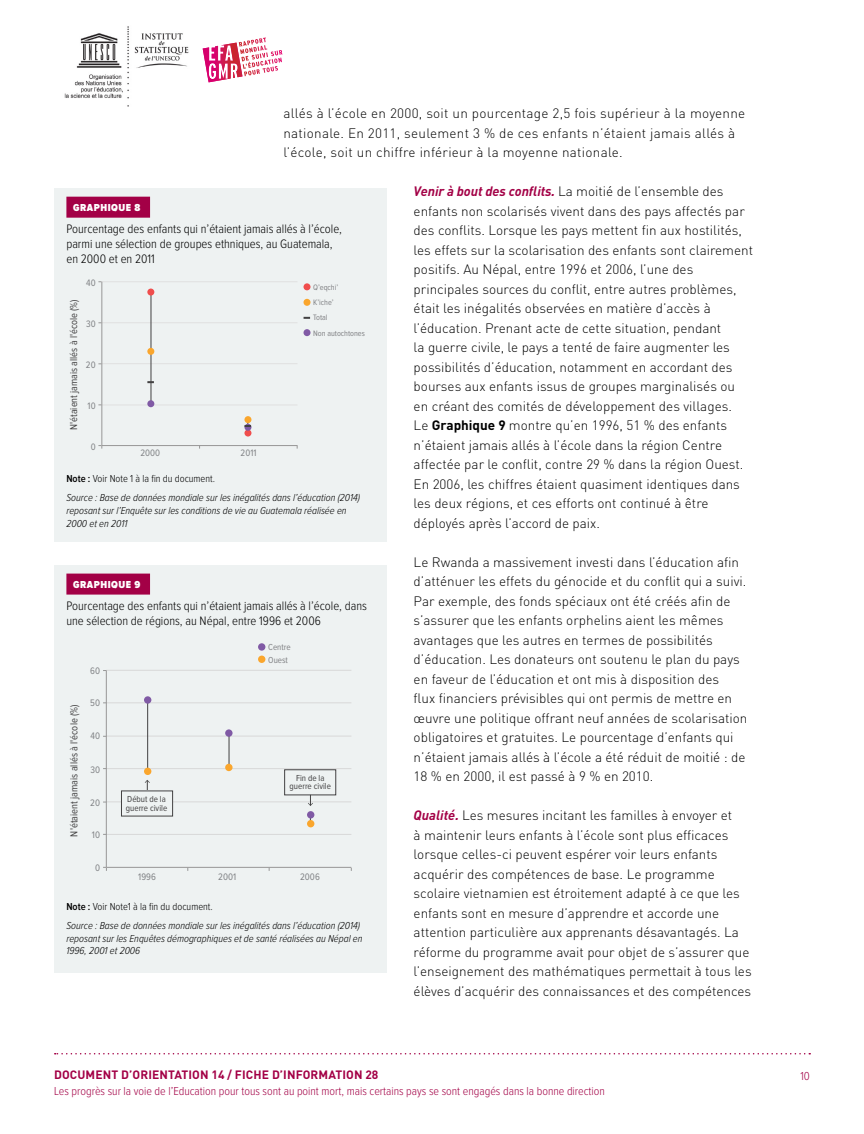
<style>
.page{position:relative;width:864px;height:1134px;background:#fff}
.page>*{position:absolute;margin:0;border:0;box-sizing:border-box;transform-origin:0 0}
.t1{font:300 13.5px/19.5px "DINOT";color:#000}
.t2{font:300 13.5px/19.5px "DINOT";letter-spacing:.02em;color:#000}
.t3{font:300 12.75px/15px "Proxima Nova Cond";color:#000}
.t4{font:300 12px "Proxima Nova Cond";color:#a30046}
.t5{font:700 12px "DINOT";letter-spacing:.01em;color:#a30046}
.t6{font:italic 300 10.5px/19.4px "Proxima Nova Cond";color:#000}
.t7{font:10.5px "Proxima Nova Cond";color:#424142}
.t8{font:900 10.5px "Proxima Nova Cond";color:#fff}
.t9{font:10.35px "Proxima Nova Cond";color:#424142}
.t10{font:9.75px "Proxima Nova Cond";color:#808285}
.t11{font:9.6px "Proxima Nova Cond";color:#808285}
.t12{font:9px/9.4px "Proxima Nova Cond";color:#434243}
.t13{font:9px/12.6px "Proxima Nova Cond";color:#808184}
.t14{font:8.25px/15.3px "Proxima Nova Cond";color:#808184}
.s1{font-weight:700;font-style:italic;color:#a30046}
.s2{font-weight:700}
.s3{font-weight:600;font-style:normal}
.s4{font-style:normal}
</style>
<div class="page">
<svg style="left:55px;top:1053px;width:755px;height:1px"></svg>
<img style="left:64px;top:26px;width:125px;height:81px">
<svg style="left:203px;top:37px;width:80px;height:45px"></svg>
<div style="left:54px;top:566px;width:333px;height:407px;background:#eef2f2"></div>
<hr style="left:106px;top:670px;width:245px;height:1px;background:#d8d8d8">
<hr style="left:106px;top:703px;width:245px;height:1px;background:#d8d8d8">
<hr style="left:106px;top:736px;width:245px;height:1px;background:#d8d8d8">
<hr style="left:106px;top:768px;width:245px;height:1px;background:#d8d8d8">
<hr style="left:106px;top:802px;width:245px;height:1px;background:#d8d8d8">
<hr style="left:106px;top:834px;width:245px;height:1px;background:#d8d8d8">
<hr style="left:106px;top:670px;width:1px;height:197px;background:#979797">
<hr style="left:106px;top:867px;width:245px;height:1px;background:#979797">
<hr style="left:147px;top:700px;width:1px;height:72px;background:#424142">
<hr style="left:229px;top:733px;width:1px;height:36px;background:#424142">
<div style="left:258px;top:643px;width:7px;height:8px;background:#805aa5;border-radius:50%"></div>
<div style="left:258px;top:656px;width:7px;height:7px;background:#faa62d;border-radius:50%"></div>
<div style="left:144px;top:696px;width:7px;height:8px;background:#805aa5;border-radius:50%"></div>
<div style="left:144px;top:768px;width:7px;height:7px;background:#faa62d;border-radius:50%"></div>
<div style="left:225px;top:729px;width:8px;height:8px;background:#805aa5;border-radius:50%"></div>
<div style="left:225px;top:764px;width:8px;height:7px;background:#faa62d;border-radius:50%"></div>
<div style="left:307px;top:811px;width:7px;height:8px;background:#805aa5;border-radius:50%"></div>
<div style="left:307px;top:820px;width:7px;height:7px;background:#faa62d;border-radius:50%"></div>
<svg style="left:145px;top:780px;width:5px;height:11px"></svg>
<div style="left:121px;top:791px;width:52px;height:25px;background:#eef2f2"></div>
<div style="left:121px;top:791px;width:52px;height:25px;border:1px solid #434243"></div>
<svg style="left:308px;top:795px;width:5px;height:11px"></svg>
<div style="left:284px;top:769px;width:52px;height:26px;border:1px solid #434243"></div>
<div style="left:66px;top:574px;width:84px;height:21px;background:#a30046"></div>
<div style="left:54px;top:189px;width:333px;height:353px;background:#eef2f2"></div>
<hr style="left:102px;top:281px;width:195px;height:1px;background:#e0e0e0">
<hr style="left:102px;top:322px;width:195px;height:1px;background:#e0e0e0">
<hr style="left:102px;top:363px;width:195px;height:1px;background:#e0e0e0">
<hr style="left:102px;top:405px;width:195px;height:1px;background:#e0e0e0">
<hr style="left:102px;top:282px;width:1px;height:164px;background:#979797">
<hr style="left:102px;top:445px;width:195px;height:1px;background:#979797">
<hr style="left:151px;top:292px;width:1px;height:112px;background:#424142">
<div style="left:304px;top:283px;width:7px;height:7px;background:#f04e4d;border-radius:50%"></div>
<div style="left:304px;top:299px;width:7px;height:7px;background:#faa62d;border-radius:50%"></div>
<div style="left:304px;top:329px;width:7px;height:7px;background:#805aa5;border-radius:50%"></div>
<svg style="left:304px;top:317px;width:6px;height:2px"></svg>
<div style="left:147px;top:289px;width:7px;height:7px;background:#f04e4d;border-radius:50%"></div>
<div style="left:147px;top:348px;width:7px;height:7px;background:#faa62d;border-radius:50%"></div>
<div style="left:147px;top:400px;width:7px;height:7px;background:#805aa5;border-radius:50%"></div>
<svg style="left:147px;top:381px;width:7px;height:2px"></svg>
<div style="left:244px;top:430px;width:7px;height:7px;background:#f04e4d;border-radius:50%"></div>
<div style="left:244px;top:416px;width:7px;height:7px;background:#faa62d;border-radius:50%"></div>
<svg style="left:245px;top:421px;width:6px;height:11px"></svg>
<div style="left:66px;top:197px;width:84px;height:21px;background:#a30046"></div>
<p class="t2" style="left:284px;top:103px;width:463px">allés à l’école en 2000, soit un pourcentage 2,5 fois supérieur à la moyenne nationale. En 2011, seulement 3 % de ces enfants n’étaient jamais allés à l’école, soit un chiffre inférieur à la moyenne nationale.</p>
<p class="t1" style="left:414px;top:181px;width:341px"><span class="s1">Venir à bout des conflits.</span> La moitié de l’ensemble des enfants non scolarisés vivent dans des pays affectés par des conflits. Lorsque les pays mettent fin aux hostilités, les effets sur la scolarisation des enfants sont clairement positifs. Au Népal, entre 1996 et 2006, l’une des principales sources du conflit, entre autres problèmes, était les inégalités observées en matière d’accès à l’éducation. Prenant acte de cette situation, pendant<br>la guerre civile, le pays a tenté de faire augmenter les possibilités d’éducation, notamment en accordant des bourses aux enfants issus de groupes marginalisés ou<br>en créant des comités de développement des villages.<br>Le <span class="s2">GRAPHIQUE 9</span> montre qu’en 1996, 51 % des enfants n’étaient jamais allés à l’école dans la région Centre affectée par le conflit, contre 29 % dans la région Ouest.<br>En 2006, les chiffres étaient quasiment identiques dans les deux régions, et ces efforts ont continué à être déployés après l’accord de paix.</p>
<p class="t1" style="left:414px;top:552px;width:335px">Le Rwanda a massivement investi dans l’éducation afin d’atténuer les effets du génocide et du conflit qui a suivi.<br>Par exemple, des fonds spéciaux ont été créés afin de s’assurer que les enfants orphelins aient les mêmes avantages que les autres en termes de possibilités d’éducation. Les donateurs ont soutenu le plan du pays en faveur de l’éducation et ont mis à disposition des<br>flux financiers prévisibles qui ont permis de mettre en œuvre une politique offrant neuf années de scolarisation obligatoires et gratuites. Le pourcentage d’enfants qui n’étaient jamais allés à l’école a été réduit de moitié : de 18 % en 2000, il est passé à 9 % en 2010.</p>
<p class="t1" style="left:414px;top:805px;width:340px"><span class="s1">Qualité.</span> Les mesures incitant les familles à envoyer et<br>à maintenir leurs enfants à l’école sont plus efficaces lorsque celles-ci peuvent espérer voir leurs enfants acquérir des compétences de base. Le programme scolaire vietnamien est étroitement adapté à ce que les enfants sont en mesure d’apprendre et accorde une attention particulière aux apprenants désavantagés. La réforme du programme avait pour objet de s’assurer que l’enseignement des mathématiques permettait à tous les élèves d’acquérir des connaissances et des compétences</p>
<p class="t8" style="left:73px;top:203px;width:15px">GRAPHIQUE</p>
<p class="t8" style="left:134px;top:203px;width:7px">8</p>
<p class="t3" style="left:66px;top:221px;width:277px">Pourcentage des enfants qui n’étaient jamais allés à l’école, parmi une sélection de groupes ethniques, au Guatemala, en 2000 et en 2011</p>
<p class="t11" style="left:86px;top:278px;width:11px">40</p>
<p class="t14" style="left:313px;top:280px;width:53px">Q’eqchi’<br>K’iche’<br>Total<br>Non autochtones</p>
<p class="t9" style="left:69px;top:430px;width:132px;rotate:-90deg">N'étaient jamais allés à l'école (%)</p>
<p class="t11" style="left:86px;top:319px;width:11px">30</p>
<p class="t11" style="left:86px;top:360px;width:11px">20</p>
<p class="t11" style="left:88px;top:402px;width:10px">10</p>
<p class="t11" style="left:91px;top:442px;width:6px">0</p>
<p class="t11" style="left:141px;top:448px;width:21px">2000</p>
<p class="t11" style="left:241px;top:448px;width:17px">2011</p>
<p class="t6" style="left:66px;top:469px;width:295px"><span class="s3">Note :</span> <span class="s4">Voir Note 1 à la fin du document.<br></span>Source : Base de données mondiale sur les inégalités dans l’éducation (2014)</p>
<p class="t6" style="left:66px;top:505px;width:282px;line-height:12.6px">reposant sur l’Enquête sur les conditions de vie au Guatemala réalisée en<br>2000 et en 2011</p>
<p class="t8" style="left:73px;top:580px;width:15px">GRAPHIQUE</p>
<p class="t8" style="left:134px;top:580px;width:7px">9</p>
<p class="t3" style="left:66px;top:598px;width:302px">Pourcentage des enfants qui n’étaient jamais allés à l’école, dans une sélection de régions, au Népal, entre 1996 et 2006</p>
<p class="t13" style="left:268px;top:641px;width:24px">Centre<br>Ouest</p>
<p class="t10" style="left:90px;top:666px;width:11px">60</p>
<p class="t10" style="left:90px;top:699px;width:11px">50</p>
<p class="t7" style="left:69px;top:837px;width:134px;rotate:-90deg">N'étaient jamais allés à l'école (%)</p>
<p class="t10" style="left:91px;top:731px;width:11px">40</p>
<p class="t10" style="left:90px;top:765px;width:11px">30</p>
<p class="t12" style="left:290px;top:775px;width:43px;line-height:7.8px;text-align:center">Fin de la guerre civile</p>
<p class="t12" style="left:126px;top:795px;width:43px">Début de la guerre civile</p>
<p class="t10" style="left:90px;top:798px;width:11px">20</p>
<p class="t10" style="left:92px;top:831px;width:10px">10</p>
<p class="t10" style="left:95px;top:863px;width:7px">0</p>
<p class="t10" style="left:138px;top:872px;width:19px">1996</p>
<p class="t10" style="left:218px;top:872px;width:19px">2001</p>
<p class="t10" style="left:300px;top:872px;width:21px">2006</p>
<p class="t6" style="left:66px;top:897px;width:295px"><span class="s3">Note :</span> <span class="s4">Voir Note1 à la fin du document.<br></span>Source : Base de données mondiale sur les inégalités dans l’éducation (2014)</p>
<p class="t6" style="left:66px;top:932px;width:298px;line-height:12.6px">reposant sur les Enquêtes démographiques et de santé réalisées au Népal en<br>1996, 2001 et 2006</p>
<p class="t5" style="left:54px;top:1067px;width:326px">DOCUMENT D’ORIENTATION 14 / FICHE D’INFORMATION 28</p>
<p class="t4" style="left:801px;top:1071px;width:11px">10</p>
<p class="t4" style="left:54px;top:1085px;width:552px">Les progrès sur la voie de l’Education pour tous sont au point mort, mais certains pays se sont engagés dans la bonne direction</p>
</div>
